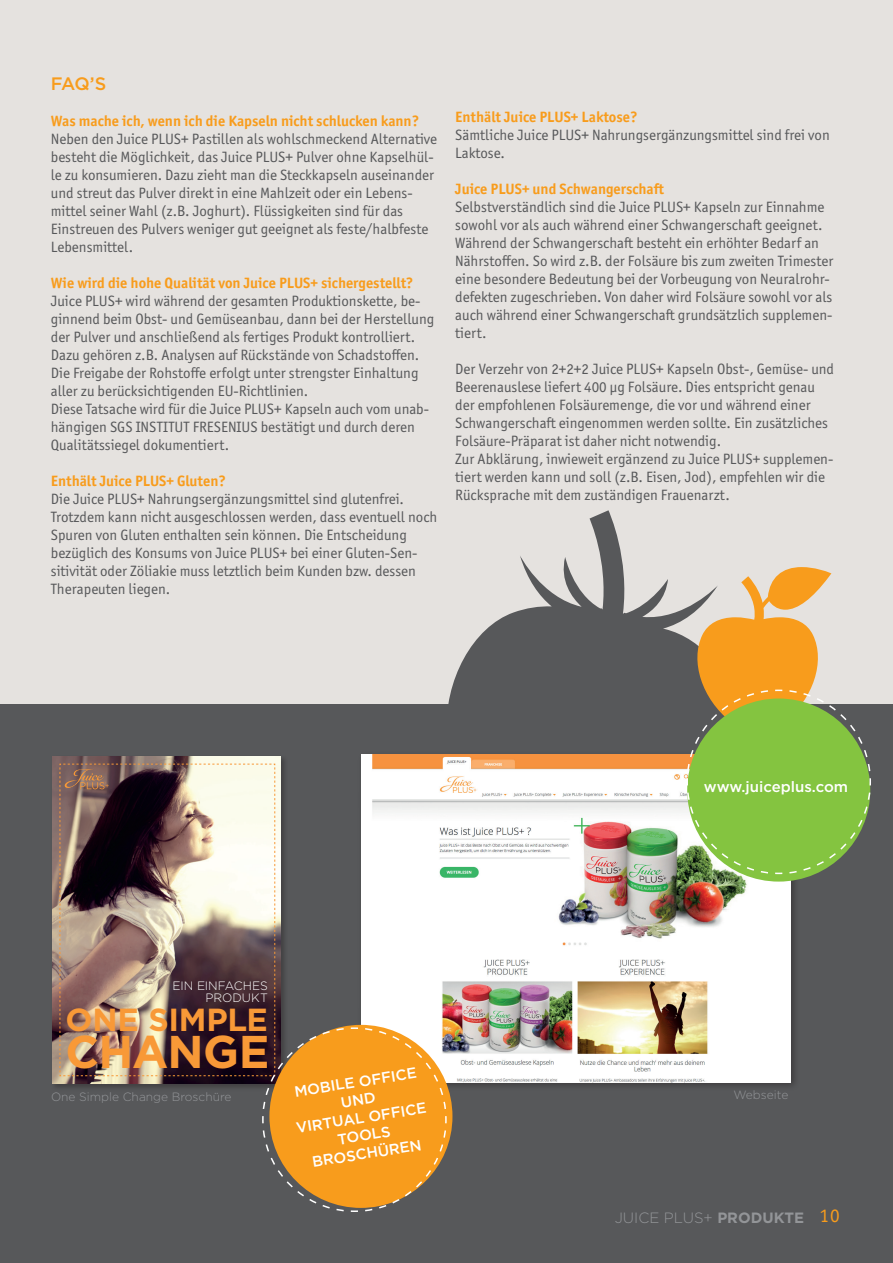
<style>
.page{position:relative;width:893px;height:1263px;background:#e5e2df}
.page>*{position:absolute;margin:0;border:0;box-sizing:border-box;transform-origin:0 0}
.t1{font:700 45.9px "Gotham";letter-spacing:-.02em;color:#f89937}
.t2{font:700 31.95px "Gotham";letter-spacing:-.01em;color:#f89937}
.t3{font:500 18px "Gotham";color:#f89c1c}
.t4{font:15px/18px "Officina Sans ITC Pro";color:#57585a}
.t5{font:700 15px "Officina Sans ITC Pro";color:#f89c1c}
.t6{font:500 15px/18px "Gotham";color:#fff;text-align:center}
.t7{font:300 14.85px "Gotham";color:#939598}
.t8{font:300 12.15px/12.1px "Gotham";color:#fff;text-align:right}
.t9{font:300 12px "Gotham";color:#939598}
.s1{font-weight:700}
.s2{font-family:"Officina Sans ITC Pro";font-weight:400;font-size:19.2px;color:#f89c1c}
</style>
<div class="page">
<div style="left:0;top:705px;width:893px;height:558px;background:#57585a"></div>
<svg style="left:444px;top:510px;width:242px;height:195px"></svg>
<div style="left:357px;top:751px;width:443px;height:340px;background:#231f20;opacity:.5"></div>
<img style="left:361px;top:755px;width:430px;height:327px">
<svg style="left:686px;top:567px;width:186px;height:308px"></svg>
<img style="left:52px;top:756px;width:228px;height:328px">
<svg style="left:60px;top:764px;width:387px;height:448px"></svg>
<p class="t3" style="left:51px;top:72px;width:57px">FAQ’S</p>
<p class="t5" style="left:51px;top:111px;width:370px">Was mache ich, wenn ich die Kapseln nicht schlucken kann?</p>
<p class="t4" style="left:51px;top:130px;width:388px">Neben den Juice PLUS+ Pastillen als wohlschmeckend Alternative besteht die Möglichkeit, das Juice PLUS+ Pulver ohne Kapselhül&shy;le zu konsumieren. Dazu zieht man die Steckkapseln auseinander und streut das Pulver direkt in eine Mahlzeit oder ein Lebens&shy;mittel seiner Wahl (z.B. Joghurt). Flüssigkeiten sind für das Einstreuen des Pulvers weniger gut geeignet als feste/halbfeste Lebensmittel.</p>
<p class="t5" style="left:51px;top:273px;width:364px">Wie wird die hohe Qualität von Juice PLUS+ sichergestellt?</p>
<p class="t4" style="left:51px;top:292px;width:385px">Juice PLUS+ wird während der gesamten Produktionskette, be&shy;ginnend beim Obst- und Gemüseanbau, dann bei der Herstellung der Pulver und anschließend als fertiges Produkt kontrolliert.<br>Dazu gehören z.B. Analysen auf Rückstände von Schadstoffen.<br>Die Freigabe der Rohstoffe erfolgt unter strengster Einhaltung aller zu berücksichtigenden EU-Richtlinien.<br>Diese Tatsache wird für die Juice PLUS+ Kapseln auch vom unab&shy;hängigen SGS INSTITUT FRESENIUS bestätigt und durch deren Qualitätssiegel dokumentiert.</p>
<p class="t5" style="left:51px;top:471px;width:177px">Enthält Juice PLUS+ Gluten?</p>
<p class="t4" style="left:51px;top:490px;width:388px">Die Juice PLUS+ Nahrungsergänzungsmittel sind glutenfrei.<br>Trotzdem kann nicht ausgeschlossen werden, dass eventuell noch Spuren von Gluten enthalten sein können. Die Entscheidung bezüglich des Konsums von Juice PLUS+ bei einer Gluten-Sen&shy;sitivität oder Zöliakie muss letztlich beim Kunden bzw. dessen Therapeuten liegen.</p>
<p class="t5" style="left:455px;top:108px;width:184px">Enthält Juice PLUS+ Laktose?</p>
<p class="t4" style="left:455px;top:126px;width:376px">Sämtliche Juice PLUS+ Nahrungsergänzungsmittel sind frei von<br>Laktose.</p>
<p class="t5" style="left:455px;top:180px;width:210px">Juice PLUS+ und Schwangerschaft</p>
<p class="t4" style="left:455px;top:198px;width:380px">Selbstverständlich sind die Juice PLUS+ Kapseln zur Einnahme sowohl vor als auch während einer Schwangerschaft geeignet.<br>Während der Schwangerschaft besteht ein erhöhter Bedarf an Nährstoffen. So wird z.B. der Folsäure bis zum zweiten Trimester eine besondere Bedeutung bei der Vorbeugung von Neuralrohr&shy;defekten zugeschrieben. Von daher wird Folsäure sowohl vor als auch während einer Schwangerschaft grundsätzlich supplemen&shy;tiert.</p>
<p class="t4" style="left:455px;top:360px;width:380px">Der Verzehr von 2+2+2 Juice PLUS+ Kapseln Obst-, Gemüse- und Beerenauslese liefert 400 µg Folsäure. Dies entspricht genau der empfohlenen Folsäuremenge, die vor und während einer Schwangerschaft eingenommen werden sollte. Ein zusätzliches Folsäure-Präparat ist daher nicht notwendig.<br>Zur Abklärung, inwieweit ergänzend zu Juice PLUS+ supplemen&shy;tiert werden kann und soll (z.B. Eisen, Jod), empfehlen wir die Rücksprache mit dem zuständigen Frauenarzt.</p>
<p class="t6" style="left:704px;top:777px;width:146px">www.juiceplus.com</p>
<p class="t8" style="left:173px;top:980px;width:97px">EIN EINFACHES<br>PRODUKT</p>
<h2 class="t2" style="left:66px;top:998px;width:204px">ONE SIMPLE</h2>
<h1 class="t1" style="left:66px;top:1021px;width:205px">CHANGE</h1>
<p class="t9" style="left:51px;top:1089px;width:182px">One Simple Change Broschüre</p>
<p class="t6" style="left:289px;top:1083px;width:133px;rotate:-9deg">MOBILE OFFICE<br>UND<br>VIRTUAL OFFICE<br>TOOLS<br>BROSCHÜREN</p>
<p class="t9" style="left:733px;top:1087px;width:56px">Webseite</p>
<p class="t7" style="left:615px;top:1208px;width:226px">JUICE PLUS+ <span class="s1">PRODUKTE</span> <span class="s2">10</span></p>
</div>
